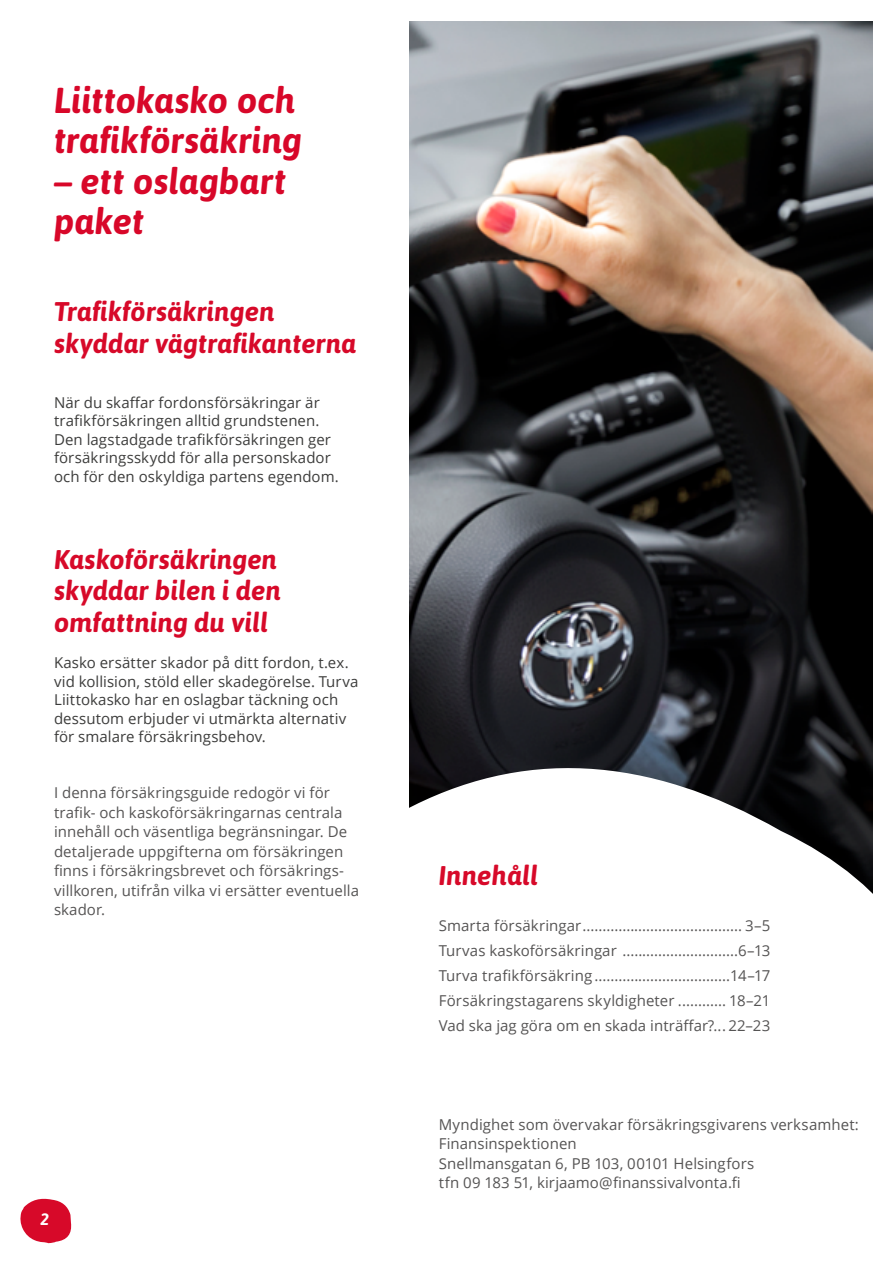
<style>
.page{position:relative;width:893px;height:1263px;background:#fff}
.page>*{position:absolute;margin:0;border:0;box-sizing:border-box;transform-origin:0 0}
.Otsikko_2{font:italic 700 36px/40.5px "Asap";letter-spacing:.005em;color:#d80729}
.Otsikko_3{font:italic 700 27px/31.5px "Asap";letter-spacing:.005em;color:#d70929}
.t1{font:italic 700 16.5px "Asap";color:#fff}
.Leipis{font:15px/19.5px "Open Sans";letter-spacing:.005em;color:#555454}
.Otsikko_3-2{font:15px/18.5px "Open Sans";letter-spacing:.005em;color:#3c3c3b}
</style>
<div class="page">
<img style="left:409px;top:21px;width:463px;height:727px">
<svg style="left:409px;top:748px;width:464px;height:146px"></svg>
<svg style="left:20px;top:1198px;width:52px;height:45px"></svg>
<p class="Otsikko_2" style="left:54px;top:80px;width:249px">Liittokasko och trafikförsäkring</p>
<p class="Otsikko_2" style="left:54px;top:161px;width:234px">– ett oslagbart paket</p>
<p class="Otsikko_3" style="left:54px;top:296px;width:304px">Trafikförsäkringen skyddar vägtrafikanterna</p>
<p class="Otsikko_3-2" style="left:54px;top:393px;width:286px">När du skaffar fordonsförsäkringar är trafikförsäkringen alltid grundstenen.<br>Den lagstadgade trafikförsäkringen ger försäkringsskydd för alla personskador och för den oskyldiga partens egendom.</p>
<p class="Otsikko_3" style="left:54px;top:543px;width:228px">Kaskoförsäkringen skyddar bilen i den omfattning du vill</p>
<p class="Otsikko_3-2" style="left:54px;top:653px;width:306px">Kasko ersätter skador på ditt fordon, t.ex. vid kollision, stöld eller skadegörelse. Turva Liittokasko har en oslagbar täckning och dessutom erbjuder vi utmärkta alternativ för smalare försäkringsbehov.</p>
<p class="Leipis" style="left:54px;top:782px;width:307px">I denna försäkringsguide redogör vi för trafik- och kaskoförsäkringarnas centrala innehåll och väsentliga begränsningar. De detaljerade uppgifterna om försäkringen finns i försäkringsbrevet och försäkrings&shy;villkoren, utifrån vilka vi ersätter eventuella skador.</p>
<p class="t1" style="left:41px;top:1209px;width:10px">2</p>
<p class="Otsikko_3" style="left:439px;top:859px;width:101px">Innehåll</p>
<p class="Leipis" style="left:439px;top:916px;width:333px">Smarta försäkringar........................................ 3–5</p>
<p class="Leipis" style="left:439px;top:941px;width:333px">Turvas kaskoförsäkringar .............................6–13</p>
<p class="Leipis" style="left:439px;top:966px;width:333px">Turva trafikförsäkring ..................................14–17</p>
<p class="Leipis" style="left:439px;top:991px;width:333px">Försäkringstagarens skyldigheter ............ 18–21</p>
<p class="Leipis" style="left:439px;top:1016px;width:333px">Vad ska jag göra om en skada inträffar?... 22–23</p>
<p class="Leipis" style="left:439px;top:1114px;width:422px">Myndighet som övervakar försäkringsgivarens verksamhet:</p>
<p class="Leipis" style="left:439px;top:1133px;width:317px">Finansinspektionen<br>Snellmansgatan 6, PB 103, 00101 Helsingfors</p>
<p class="Leipis" style="left:439px;top:1172px;width:303px">tfn 09 183 51, kirjaamo@finanssivalvonta.fi</p>
</div>
